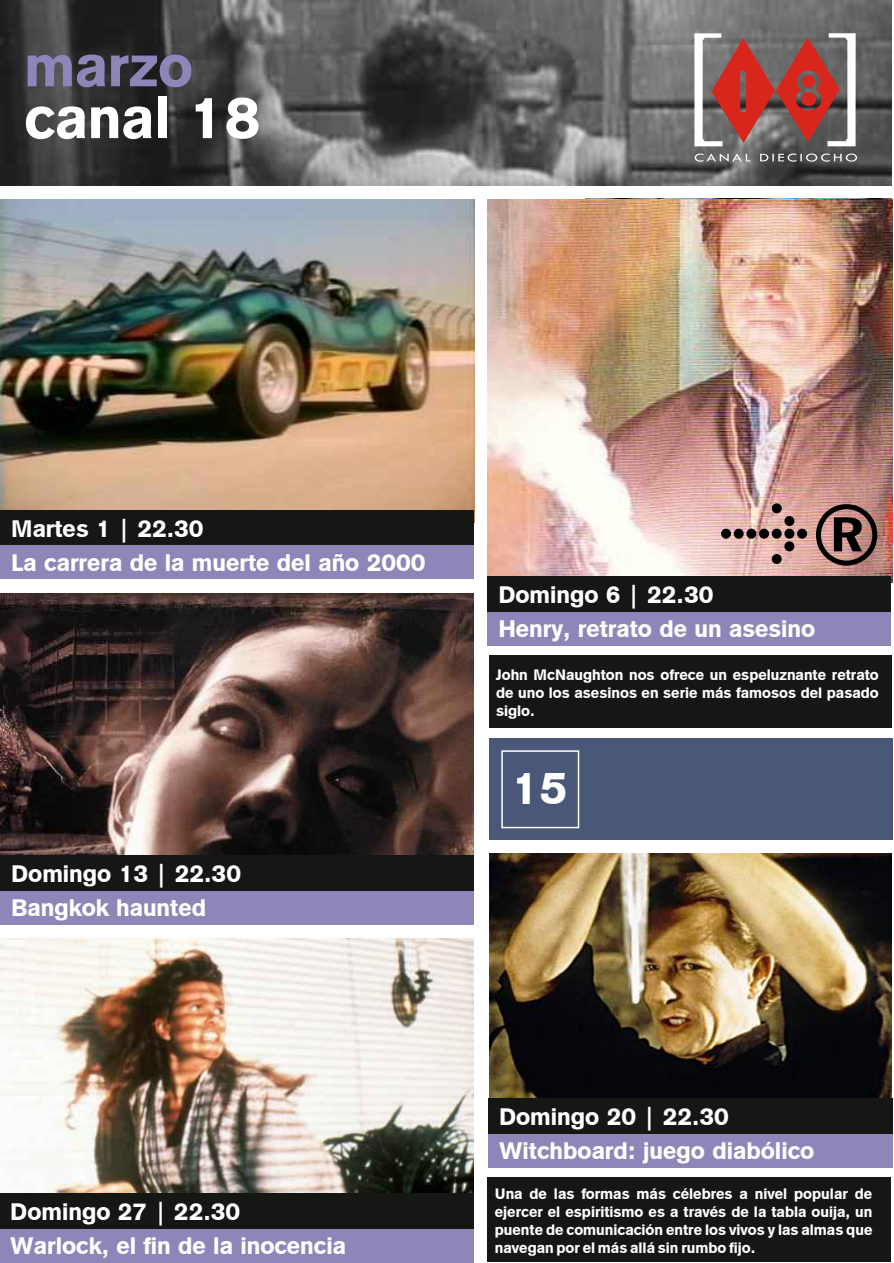
<style>
.page{position:relative;width:894px;height:1263px;background:#fff}
.page>*{position:absolute;margin:0;border:0;box-sizing:border-box;transform-origin:0 0}
.t1{font:84.6px "Gothic 725 Blk BT";color:#000}
.t2{font:58.5px "Gothic 725 Blk BT";color:#fff}
.t3{font:58.5px "Gothic 725 Blk BT";color:#8f85b8}
.t4{font:45.15px "Gothic 725 Blk BT";color:#fff}
.t5{font:23.7px/34.2px "Gothic 725 Blk BT";color:#fff}
.t6{font:15px/18px "Gothic 725 Blk BT";color:#fff;text-align:justify}
</style>
<div class="page">
<img style="left:490px;top:853px;width:401px;height:245px">
<img style="left:0;top:939px;width:473px;height:254px">
<img style="left:0;top:593px;width:474px;height:262px">
<img style="left:1px;top:199px;width:473px;height:311px">
<img style="left:0;top:1px;width:891px;height:184px">
<div style="left:489px;top:656px;width:402px;height:72px;background:#141714"></div>
<div style="left:489px;top:738px;width:404px;height:102px;background:#4a5778"></div>
<div style="left:501px;top:750px;width:78px;height:78px;border:2px solid #fff"></div>
<svg style="left:694px;top:33px;width:162px;height:113px;background:#9f6562"></svg>
<svg style="left:695px;top:153px;width:162px;height:9px"></svg>
<div style="left:0;top:510px;width:474px;height:36px;background:#141714"></div>
<div style="left:0;top:545px;width:474px;height:34px;background:#8f85b8"></div>
<div style="left:0;top:1193px;width:474px;height:36px;background:#141714"></div>
<div style="left:0;top:1229px;width:474px;height:33px;background:#8f85b8"></div>
<div style="left:488px;top:1098px;width:405px;height:36px;background:#141714"></div>
<div style="left:488px;top:1134px;width:405px;height:33px;background:#8f85b8"></div>
<div style="left:488px;top:1178px;width:403px;height:84px;background:#141714"></div>
<div style="left:0;top:855px;width:474px;height:36px;background:#141714"></div>
<div style="left:0;top:891px;width:474px;height:33px;background:#8f85b8"></div>
<img style="left:488px;top:199px;width:404px;height:383px">
<div style="left:488px;top:576px;width:403px;height:36px;background:#141714"></div>
<div style="left:488px;top:612px;width:403px;height:33px;background:#8f85b8"></div>
<div style="left:746px;top:529px;width:10px;height:10px;background:#000;border-radius:50%"></div>
<div style="left:759px;top:529px;width:10px;height:10px;background:#000;border-radius:50%"></div>
<div style="left:772px;top:529px;width:10px;height:10px;background:#000;border-radius:50%"></div>
<div style="left:784px;top:529px;width:10px;height:10px;background:#000;border-radius:50%"></div>
<div style="left:797px;top:529px;width:10px;height:10px;background:#000;border-radius:50%"></div>
<div style="left:734px;top:529px;width:10px;height:10px;background:#000;border-radius:50%"></div>
<div style="left:784px;top:516px;width:10px;height:10px;background:#000;border-radius:50%"></div>
<div style="left:784px;top:541px;width:10px;height:10px;background:#000;border-radius:50%"></div>
<div style="left:772px;top:503px;width:10px;height:10px;background:#000;border-radius:50%"></div>
<div style="left:772px;top:554px;width:10px;height:10px;background:#000;border-radius:50%"></div>
<div style="left:721px;top:529px;width:10px;height:10px;background:#000;border-radius:50%"></div>
<h2 class="t3" style="left:24px;top:42px;width:170px">marzo</h2>
<h2 class="t2" style="left:24px;top:94px;width:238px">canal 18</h2>
<h3 class="t5" style="left:11px;top:513px;width:416px">Martes 1 | 22.30<br>La carrera de la muerte del año 2000</h3>
<h3 class="t5" style="left:11px;top:859px;width:231px">Domingo 13 | 22.30<br>Bangkok haunted</h3>
<h1 class="t1" style="left:811px;top:501px;width:72px">®</h1>
<h3 class="t5" style="left:498px;top:580px;width:318px">Domingo 6 | 22.30<br>Henry, retrato de un asesino</h3>
<p class="t6" style="left:496px;top:667px;width:384px">John McNaughton nos ofrece un espeluznante retrato de uno los asesinos en serie más famosos del pasado siglo.</p>
<h3 class="t4" style="left:512px;top:770px;width:57px">15</h3>
<h3 class="t5" style="left:10px;top:1197px;width:337px">Domingo 27 | 22.30<br>Warlock, el fin de la inocencia</h3>
<h3 class="t5" style="left:499px;top:1102px;width:317px">Domingo 20 | 22.30<br>Witchboard: juego diabólico</h3>
<p class="t6" style="left:495px;top:1186px;width:379px">Una de las formas más célebres a nivel popular de ejercer el espiritismo es a través de la tabla ouija, un puente de comunicación entre los vivos y las almas que navegan por el más allá sin rumbo fijo.</p>
</div>
